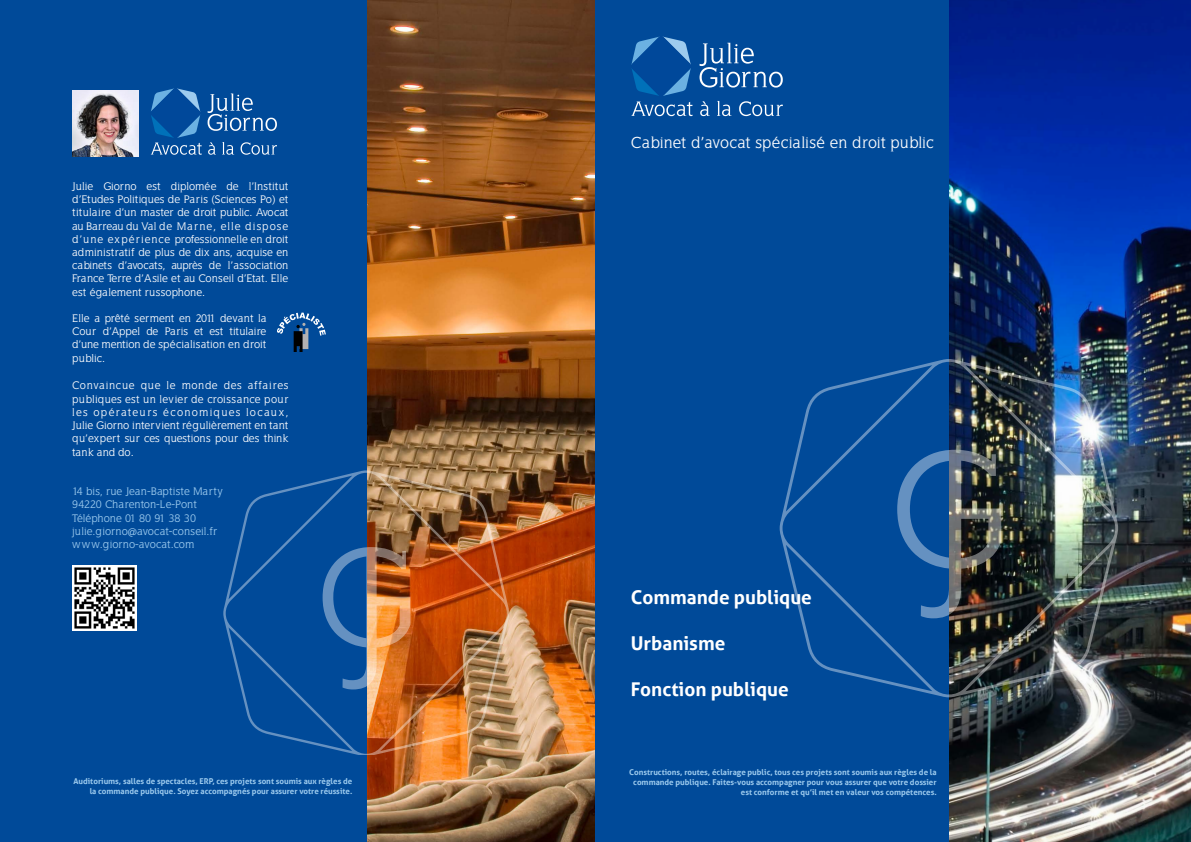
<style>
.page{position:relative;width:1191px;height:842px;background:#fff}
.page>*{position:absolute;margin:0;border:0;box-sizing:border-box;transform-origin:0 0}
.t1{font:700 19px "Aller";color:#fff}
.t2{font:16px "Wellrock Slab";color:#fff}
.t3{font:11px/13.2px "Wellrock Slab";color:#fff;text-align:justify}
.t4{font:11px/13.2px "Wellrock Slab";color:#9dcbee}
.t5{font:700 8px/9.6px "Aller";color:#9dcbee;text-align:right}
</style>
<div class="page">
<img style="left:367px;top:0;width:228px;height:842px">
<div style="left:0;top:0;width:367px;height:842px;background:#004a99"></div>
<svg style="left:150px;top:88px;width:127px;height:67px"></svg>
<img style="left:72px;top:90px;width:66px;height:66px">
<img style="left:223px;top:470px;width:285px;height:285px">
<svg style="left:322px;top:547px;width:88px;height:142px"></svg>
<svg style="left:277px;top:313px;width:49px;height:39px"></svg>
<img style="left:72px;top:566px;width:65px;height:64px">
<img style="left:948px;top:0;width:243px;height:842px">
<div style="left:595px;top:0;width:353px;height:842px;background:#004a99"></div>
<svg style="left:700px;top:101px;width:9px;height:15px"></svg>
<svg style="left:717px;top:101px;width:14px;height:15px"></svg>
<svg style="left:739px;top:101px;width:44px;height:15px"></svg>
<svg style="left:631px;top:36px;width:61px;height:80px"></svg>
<svg style="left:699px;top:43px;width:84px;height:45px"></svg>
<img style="left:779px;top:359px;width:339px;height:338px">
<img style="left:897px;top:450px;width:104px;height:168px">
<p class="t3" style="left:72px;top:179px;width:218px">Julie Giorno est diplomée de l’Institut d’Etudes Politiques de Paris (Sciences Po) et titulaire d’un master de droit public. Avocat au Barreau du Val de Marne, elle dispose d’une expérience professionnelle en droit administratif de plus de dix ans, acquise en cabinets d’avocats, auprès de l’association France Terre d’Asile et au Conseil d’Etat. Elle est également russophone.</p>
<p class="t3" style="left:72px;top:311px;width:196px">Elle a prêté serment en 2011 devant la Cour d’Appel de Paris et est titulaire d’une mention de spécialisation en droit public.</p>
<p class="t3" style="left:72px;top:378px;width:218px">Convaincue que le monde des affaires publiques est un levier de croissance pour les opérateurs économiques locaux, Julie Giorno intervient régulièrement en tant qu’expert sur ces questions pour des think tank and do.</p>
<p class="t4" style="left:72px;top:485px;width:152px">14 bis, rue Jean-Baptiste Marty<br>94220 Charenton-Le-Pont<br>Téléphone 01 80 91 38 30 julie.giorno@avocat-conseil.fr www.giorno-avocat.com</p>
<p class="t5" style="left:73px;top:777px;width:280px">Auditoriums, salles de spectacles, ERP, ces projets sont soumis aux règles de la commande publique. Soyez accompagnés pour assurer votre réussite.</p>
<h2 class="t2" style="left:631px;top:133px;width:304px">Cabinet d’avocat spécialisé en droit public</h2>
<h1 class="t1" style="left:631px;top:586px;width:183px">Commande publique</h1>
<h1 class="t1" style="left:631px;top:631px;width:96px">Urbanisme</h1>
<h1 class="t1" style="left:631px;top:677px;width:160px">Fonction publique</h1>
<p class="t5" style="left:629px;top:768px;width:309px">Constructions, routes, éclairage public, tous ces projets sont soumis aux règles de la commande publique. Faites-vous accompagner pour vous assurer que votre dossier est conforme et qu’il met en valeur vos compétences.</p>
</div>
